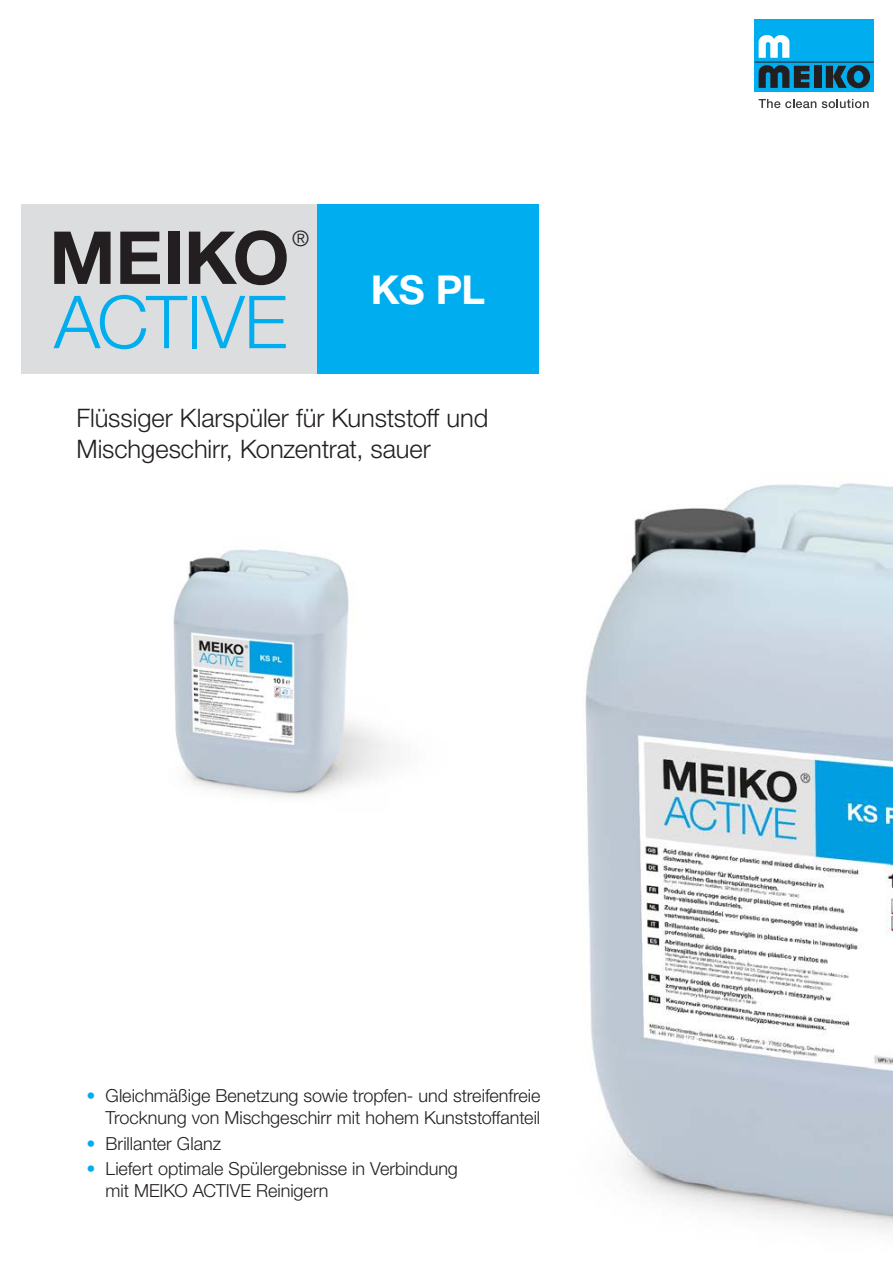
<style>
.page{position:relative;width:893px;height:1263px;background:#fff}
.page>*{position:absolute;margin:0;border:0;box-sizing:border-box;transform-origin:0 0}
.t1{font:300 73.2px/64.2px "Helvetica Neue LTW1 G";letter-spacing:-.015em;color:#00aeef}
.t2{font:300 25.5px/30.6px "Helvetica Neue LTW1 G";letter-spacing:-.005em;color:#231f20}
.t3{font:300 21.3px "Helvetica Neue LTW1 G";color:#231f20}
.t4{font:300 18px/21.6px "Helvetica Neue LTW1 G";color:#231f20;text-align:right}
.s1{font-weight:700;color:#231f20}
.s2{color:#00aeef}
</style>
<div class="page">
<img style="left:181px;top:57px;width:712px;height:1173px">
<img style="left:173px;top:409px;width:317px;height:462px">
<div style="left:755px;top:19px;width:119px;height:73px;background:#00aeef"></div>
<div style="left:814px;top:66px;width:7px;height:22px;background:#231f20"></div>
<svg style="left:826px;top:65px;width:44px;height:23px"></svg>
<hr style="left:755px;top:62px;width:119px;height:1px;background:#231f20">
<svg style="left:759px;top:35px;width:30px;height:23px"></svg>
<svg style="left:759px;top:65px;width:50px;height:23px"></svg>
<svg style="left:759px;top:99px;width:57px;height:9px"></svg>
<svg style="left:822px;top:99px;width:47px;height:9px"></svg>
<div style="left:21px;top:205px;width:297px;height:169px;background:#dcdddf"></div>
<div style="left:318px;top:205px;width:221px;height:169px;background:#00aeef"></div>
<p class="t3" style="left:292px;top:225px;width:19px">®</p>
<h1 class="t1" style="left:49px;top:225px;width:438px"><span class="s1">MEIKO</span> <sub>KS</sub> <sub>PL<br></sub>ACTIVE</h1>
<h2 class="t2" style="left:77px;top:403px;width:413px">Flüssiger Klarspüler für Kunststoff und<br>Mischgeschirr, Konzentrat, sauer</h2>
<p class="t4" style="left:86px;top:1085px;width:456px"><span class="s2">•</span> Gleichmäßige Benetzung sowie tropfen- und streifenfreie<br>Trocknung von Mischgeschirr mit hohem Kunststoffanteil</p>
<p class="t4" style="left:86px;top:1132px;width:136px"><span class="s2">•</span> Brillanter Glanz</p>
<p class="t4" style="left:106px;top:1158px;width:354px;text-align:left;text-indent:-19px"><span class="s2">•</span> Liefert optimale Spülergebnisse in Verbindung mit MEIKO ACTIVE Reinigern</p>
</div>
